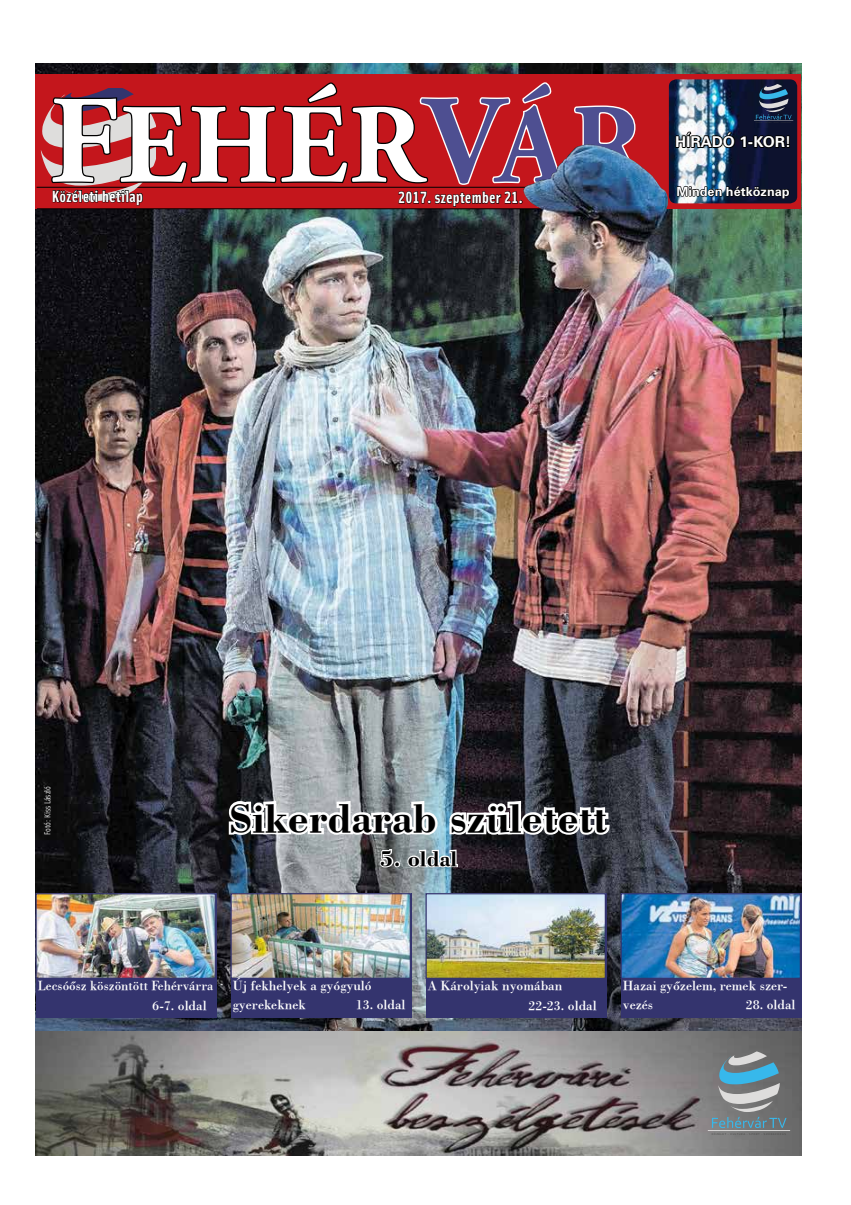
<style>
.page{position:relative;width:851px;height:1205px;background:#fff}
.page>*{position:absolute;margin:0;border:0;box-sizing:border-box;transform-origin:0 0}
.t1{font:700 125px "Adobe Garamond Pro";color:#fff}
.t2{font:700 112.5px "Adobe Garamond Pro";letter-spacing:.015em;color:#fff}
.t3{font:700 42.5px "Bodoni PFL";letter-spacing:.01em;color:#000}
.t4{font:700 22.5px "Bodoni PFL";letter-spacing:.01em;color:#000}
.t5{font:700 16.25px "Solex";letter-spacing:.02em;color:#fff}
.t6{font:700 15px "Zurich HBT";color:#fff}
.t7{font:13.75px/18.8px "Bodoni PFL";color:#fff}
.t8{font:13.75px/20px "Bodoni PFL";color:#fff;scale:.96 1}
.t9{font:700 12.5px "Zurich HBT";color:#fff}
.t10{font:8.75px "Solex";color:#fff}
.s1{font-size:125px;color:#4e4f91}
.s2{color:#4e4f91}
</style>
<div class="page">
<img style="left:35px;top:64px;width:766px;height:1091px">
<div style="left:36px;top:893px;width:180px;height:124px;background:#34346e"></div>
<img style="left:37px;top:895px;width:177px;height:82px">
<div style="left:35px;top:893px;width:181px;height:86px;border:1px solid #34346e"></div>
<div style="left:231px;top:893px;width:180px;height:124px;background:#34346e"></div>
<img style="left:232px;top:895px;width:177px;height:82px">
<div style="left:230px;top:893px;width:181px;height:86px;border:1px solid #34346e"></div>
<div style="left:426px;top:893px;width:180px;height:124px;background:#34346e"></div>
<img style="left:427px;top:895px;width:177px;height:82px">
<div style="left:425px;top:893px;width:181px;height:86px;border:1px solid #34346e"></div>
<div style="left:620px;top:893px;width:181px;height:124px;background:#34346e"></div>
<img style="left:622px;top:895px;width:176px;height:82px">
<div style="left:620px;top:893px;width:180px;height:86px;border:1px solid #34346e"></div>
<img style="left:225px;top:677px;width:388px;height:192px">
<div style="left:35px;top:74px;width:766px;height:135px;background:#c4161c"></div>
<hr style="left:37px;top:187px;width:620px;height:1px;background:#000">
<hr style="left:37px;top:208px;width:621px;height:1px;background:#000">
<svg style="left:41px;top:82px;width:595px;height:125px"></svg>
<img style="left:668px;top:79px;width:129px;height:124px">
<svg style="left:676px;top:180px;width:114px;height:20px;background:#323d4e"></svg>
<div style="left:786px;top:135px;width:4px;height:10px;border:2px solid #000"></div>
<svg style="left:674px;top:130px;width:115px;height:19px;background:#262e3b"></svg>
<svg style="left:753px;top:84px;width:40px;height:37px"></svg>
<img style="left:36px;top:1031px;width:765px;height:124px">
<svg style="left:711px;top:1051px;width:75px;height:77px;background:#7b8f96"></svg>
<hr style="left:707px;top:1130px;width:83px;height:1px;background:#dedddc">
<img style="left:522px;top:144px;width:147px;height:78px">
<h2 class="t2" style="left:120px;top:80px;width:525px">EHÉR<span class="s1">V</span><span class="s2">ÁR</span></h2>
<h1 class="t1" style="left:49px;top:69px;width:70px">F</h1>
<p class="t5" style="left:52px;top:186px;width:93px">Közéleti hetilap</p>
<p class="t5" style="left:398px;top:187px;width:126px">2017. szeptember 21.</p>
<p class="t6" style="left:675px;top:133px;width:117px">HÍRADÓ 1-KOR!</p>
<p class="t9" style="left:676px;top:184px;width:115px">Minden hétköznap</p>
<p class="t10" style="left:42px;top:835px;width:51px;rotate:-90deg">Fotó: Kiss László</p>
<h3 class="t3" style="left:229px;top:789px;width:380px">Sikerdarab született</h3>
<h3 class="t4" style="left:380px;top:843px;width:78px">5. oldal</h3>
<p class="t8" style="left:152px;top:975px;width:65px;text-indent:-114px">Lecsóősz köszöntött Fehérvárra<br>6-7. oldal</p>
<p class="t7" style="left:233px;top:975px;width:140px">Új fekhelyek a gyógyuló gyerekeknek</p>
<p class="t7" style="left:355px;top:994px;width:51px">13. oldal</p>
<p class="t7" style="left:528px;top:975px;width:70px;line-height:20px;text-indent:-100px">A Károlyiak nyomában<br>22-23. oldal</p>
<p class="t7" style="left:622px;top:975px;width:166px">Hazai győzelem, remek szer&shy;vezés</p>
<p class="t7" style="left:745px;top:994px;width:51px">28. oldal</p>
</div>
